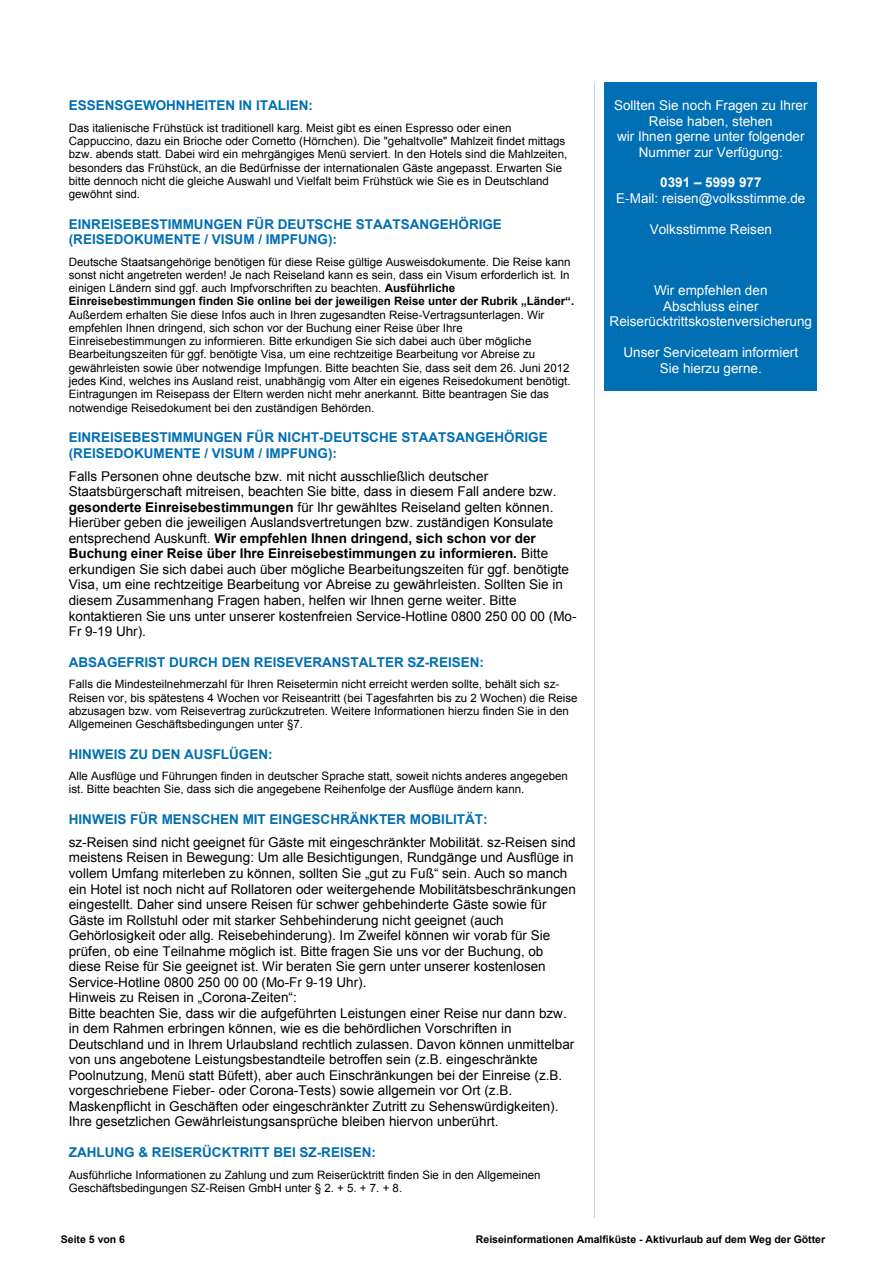
<style>
.page{position:relative;width:893px;height:1263px;background:#fff}
.page>*{position:absolute;margin:0;border:0;box-sizing:border-box;transform-origin:0 0}
.t1{font:13.5px/15.6px "Arial";color:#000}
.t2{font:700 13.5px/15.5px "Arial";color:#006fb3}
.t3{font:13.5px/15.5px "Arial";color:#fff;text-align:center}
.t4{font:700 13.5px "Arial";color:#fff}
.t5{font:11.55px/13.4px "Arial";color:#000}
.t6{font:700 10.5px "Arial";color:#000}
.s1{font-weight:700}
</style>
<div class="page">
<hr style="left:594px;top:83px;width:1px;height:1135px;background:#ccc">
<div style="left:605px;top:83px;width:212px;height:308px;background:#006fb3"></div>
<p class="t2" style="left:69px;top:99px;width:246px">ESSENSGEWOHNHEITEN IN ITALIEN:</p>
<p class="t5" style="left:69px;top:122px;width:500px">Das italienische Frühstück ist traditionell karg. Meist gibt es einen Espresso oder einen Cappuccino, dazu ein Brioche oder Cornetto (Hörnchen). Die "gehaltvolle" Mahlzeit findet mittags bzw. abends statt. Dabei wird ein mehrgängiges Menü serviert. In den Hotels sind die Mahlzeiten, besonders das Frühstück, an die Bedürfnisse der internationalen Gäste angepasst. Erwarten Sie bitte dennoch nicht die gleiche Auswahl und Vielfalt beim Frühstück wie Sie es in Deutschland gewöhnt sind.</p>
<p class="t2" style="left:69px;top:217px;width:435px">EINREISEBESTIMMUNGEN FÜR DEUTSCHE STAATSANGEHÖRIGE (REISEDOKUMENTE / VISUM / IMPFUNG):</p>
<p class="t5" style="left:69px;top:256px;width:507px">Deutsche Staatsangehörige benötigen für diese Reise gültige Ausweisdokumente. Die Reise kann sonst nicht angetreten werden! Je nach Reiseland kann es sein, dass ein Visum erforderlich ist. In einigen Ländern sind ggf. auch Impfvorschriften zu beachten. <span class="s1">Ausführliche Einreisebestimmungen finden Sie online bei der jeweiligen Reise unter der Rubrik „Länder“.</span></p>
<p class="t5" style="left:69px;top:309px;width:503px">Außerdem erhalten Sie diese Infos auch in Ihren zugesandten Reise-Vertragsunterlagen. Wir empfehlen Ihnen dringend, sich schon vor der Buchung einer Reise über Ihre Einreisebestimmungen zu informieren. Bitte erkundigen Sie sich dabei auch über mögliche Bearbeitungszeiten für ggf. benötigte Visa, um eine rechtzeitige Bearbeitung vor Abreise zu gewährleisten sowie über notwendige Impfungen. Bitte beachten Sie, dass seit dem 26. Juni 2012 jedes Kind, welches ins Ausland reist, unabhängig vom Alter ein eigenes Reisedokument benötigt.<br>Eintragungen im Reisepass der Eltern werden nicht mehr anerkannt. Bitte beantragen Sie das notwendige Reisedokument bei den zuständigen Behörden.</p>
<p class="t2" style="left:69px;top:431px;width:480px">EINREISEBESTIMMUNGEN FÜR NICHT-DEUTSCHE STAATSANGEHÖRIGE (REISEDOKUMENTE / VISUM / IMPFUNG):</p>
<p class="t1" style="left:69px;top:469px;width:509px">Falls Personen ohne deutsche bzw. mit nicht ausschließlich deutscher Staatsbürgerschaft mitreisen, beachten Sie bitte, dass in diesem Fall andere bzw. <span class="s1">gesonderte Einreisebestimmungen</span> für Ihr gewähltes Reiseland gelten können.<br>Hierüber geben die jeweiligen Auslandsvertretungen bzw. zuständigen Konsulate entsprechend Auskunft. <span class="s1">Wir empfehlen Ihnen dringend, sich schon vor der Buchung einer Reise über Ihre Einreisebestimmungen zu informieren.</span> Bitte erkundigen Sie sich dabei auch über mögliche Bearbeitungszeiten für ggf. benötigte Visa, um eine rechtzeitige Bearbeitung vor Abreise zu gewährleisten. Sollten Sie in diesem Zusammenhang Fragen haben, helfen wir Ihnen gerne weiter. Bitte kontaktieren Sie uns unter unserer kostenfreien Service-Hotline 0800 250 00 00 (Mo-Fr 9-19 Uhr).</p>
<p class="t2" style="left:69px;top:656px;width:417px">ABSAGEFRIST DURCH DEN REISEVERANSTALTER SZ-REISEN:</p>
<p class="t5" style="left:69px;top:679px;width:510px">Falls die Mindesteilnehmerzahl für Ihren Reisetermin nicht erreicht werden sollte, behält sich sz-Reisen vor, bis spätestens 4 Wochen vor Reiseantritt (bei Tagesfahrten bis zu 2 Wochen) die Reise abzusagen bzw. vom Reisevertrag zurückzutreten. Weitere Informationen hierzu finden Sie in den Allgemeinen Geschäftsbedingungen unter §7.</p>
<p class="t2" style="left:69px;top:747px;width:205px">HINWEIS ZU DEN AUSFLÜGEN:</p>
<p class="t5" style="left:69px;top:770px;width:501px">Alle Ausflüge und Führungen finden in deutscher Sprache statt, soweit nichts anderes angegeben ist. Bitte beachten Sie, dass sich die angegebene Reihenfolge der Ausflüge ändern kann.</p>
<p class="t2" style="left:69px;top:813px;width:420px">HINWEIS FÜR MENSCHEN MIT EINGESCHRÄNKTER MOBILITÄT:</p>
<p class="t1" style="left:69px;top:836px;width:509px">sz-Reisen sind nicht geeignet für Gäste mit eingeschränkter Mobilität. sz-Reisen sind meistens Reisen in Bewegung: Um alle Besichtigungen, Rundgänge und Ausflüge in vollem Umfang miterleben zu können, sollten Sie „gut zu Fuß“ sein. Auch so manch ein Hotel ist noch nicht auf Rollatoren oder weitergehende Mobilitätsbeschränkungen eingestellt. Daher sind unsere Reisen für schwer gehbehinderte Gäste sowie für Gäste im Rollstuhl oder mit starker Sehbehinderung nicht geeignet (auch Gehörlosigkeit oder allg. Reisebehinderung). Im Zweifel können wir vorab für Sie prüfen, ob eine Teilnahme möglich ist. Bitte fragen Sie uns vor der Buchung, ob diese Reise für Sie geeignet ist. Wir beraten Sie gern unter unserer kostenlosen Service-Hotline 0800 250 00 00 (Mo-Fr 9-19 Uhr).<br>Hinweis zu Reisen in „Corona-Zeiten“:<br>Bitte beachten Sie, dass wir die aufgeführten Leistungen einer Reise nur dann bzw. in dem Rahmen erbringen können, wie es die behördlichen Vorschriften in Deutschland und in Ihrem Urlaubsland rechtlich zulassen. Davon können unmittelbar von uns angebotene Leistungsbestandteile betroffen sein (z.B. eingeschränkte Poolnutzung, Menü statt Büfett), aber auch Einschränkungen bei der Einreise (z.B. vorgeschriebene Fieber- oder Corona-Tests) sowie allgemein vor Ort (z.B.<br>Maskenpflicht in Geschäften oder eingeschränkter Zutritt zu Sehenswürdigkeiten).<br>Ihre gesetzlichen Gewährleistungsansprüche bleiben hiervon unberührt.</p>
<p class="t2" style="left:69px;top:1146px;width:309px">ZAHLUNG &amp; REISERÜCKTRITT BEI SZ-REISEN:</p>
<p class="t5" style="left:69px;top:1169px;width:473px">Ausführliche Informationen zu Zahlung und zum Reiserücktritt finden Sie in den Allgemeinen<br>Geschäftsbedingungen SZ-Reisen GmbH unter § 2. + 5. + 7. + 8.</p>
<p class="t3" style="left:614px;top:99px;width:195px">Sollten Sie noch Fragen zu Ihrer<br>Reise haben, stehen<br>wir Ihnen gerne unter folgender<br>Nummer zur Verfügung:</p>
<p class="t4" style="left:660px;top:177px;width:103px">0391 – 5999 977</p>
<p class="t3" style="left:616px;top:192px;width:191px">E-Mail: reisen@volksstimme.de</p>
<p class="t3" style="left:650px;top:223px;width:124px">Volksstimme Reisen</p>
<p class="t3" style="left:610px;top:284px;width:204px">Wir empfehlen den<br>Abschluss einer<br>Reiserücktrittskostenversicherung</p>
<p class="t3" style="left:623px;top:346px;width:176px">Unser Serviceteam informiert<br>Sie hierzu gerne.</p>
<p class="t6" style="left:61px;top:1235px;width:66px">Seite 5 von 6</p>
<p class="t6" style="left:476px;top:1235px;width:351px">Reiseinformationen Amalfiküste - Aktivurlaub auf dem Weg der Götter</p>
</div>
